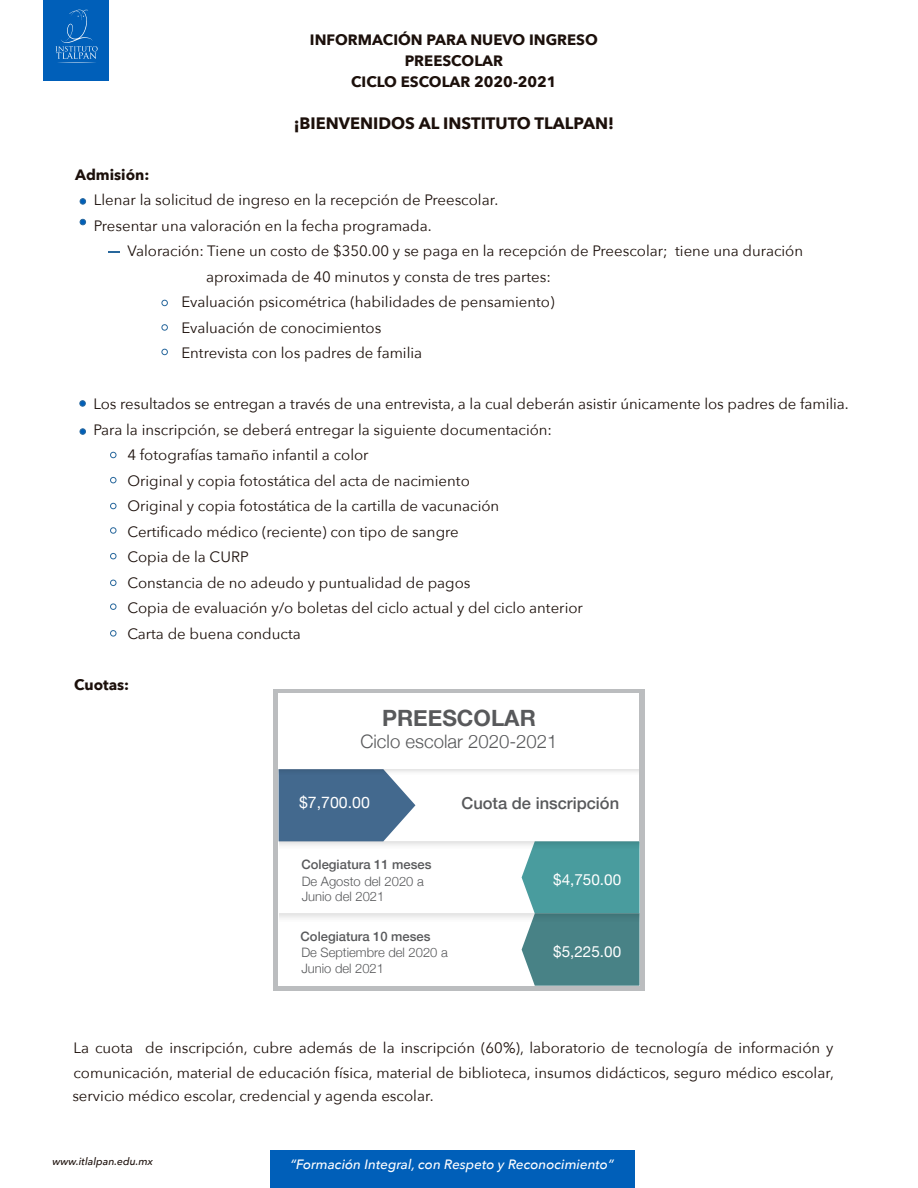
<style>
.page{position:relative;width:918px;height:1188px;background:#fff}
.page>*{position:absolute;margin:0;border:0;box-sizing:border-box;transform-origin:0 0}
.t1{font:700 22.5px "Helvetica Neue";color:#58595b}
.t2{font:300 18.6px "Helvetica Neue";color:#58595b}
.t3{font:700 16.5px "Avenir Next";color:#1c100b}
.t4{font:500 16.5px "Helvetica Neue";color:#58595b}
.t5{font:15.9px "Helvetica Neue";color:#fff}
.t6{font:15.3px "Helvetica Neue";color:#fff}
.t7{font:15px/25.5px "Avenir Next";color:#1c100b}
.t8{font:700 15px/21px "Avenir Next";color:#1c100b;text-align:center}
.t9{font:italic 500 13.5px "Avenir Next";color:#fff}
.t10{font:300 13.05px/15.6px "Helvetica Neue";color:#58595b}
.t11{font:500 13.05px "Helvetica Neue";color:#58595b}
.t12{font:italic 500 10.5px "Avenir Next";color:#1c100b}
</style>
<div class="page">
<div style="left:270px;top:1151px;width:365px;height:37px;background:#005fb9"></div>
<div style="left:80px;top:428px;width:6px;height:7px;border:1px solid #28679c;border-radius:50%"></div>
<svg style="left:110px;top:452px;width:6px;height:6px"></svg>
<svg style="left:110px;top:477px;width:6px;height:6px"></svg>
<svg style="left:110px;top:503px;width:6px;height:6px"></svg>
<div style="left:110px;top:527px;width:6px;height:7px;border:1px solid #28679c;border-radius:50%"></div>
<svg style="left:110px;top:553px;width:6px;height:6px"></svg>
<svg style="left:110px;top:580px;width:6px;height:6px"></svg>
<svg style="left:110px;top:604px;width:6px;height:6px"></svg>
<svg style="left:110px;top:630px;width:6px;height:6px"></svg>
<div style="left:80px;top:198px;width:6px;height:7px;border:1px solid #28679c;border-radius:50%"></div>
<svg style="left:80px;top:219px;width:6px;height:6px"></svg>
<div style="left:79px;top:400px;width:7px;height:7px;border:1px solid #28679c;border-radius:50%"></div>
<svg style="left:162px;top:300px;width:6px;height:6px"></svg>
<div style="left:162px;top:324px;width:6px;height:7px;border:1px solid #28679c;border-radius:50%"></div>
<svg style="left:162px;top:349px;width:6px;height:6px"></svg>
<svg style="left:108px;top:251px;width:11px;height:2px"></svg>
<div style="left:44px;top:0;width:65px;height:80px;background:#005fb9"></div>
<svg style="left:56px;top:10px;width:42px;height:53px"></svg>
<div style="left:273px;top:689px;width:372px;height:301px;background:#bbbdbf"></div>
<div style="left:279px;top:693px;width:360px;height:293px;background:#fff"></div>
<div style="left:279px;top:914px;width:361px;height:8px;background:#f4f4f4"></div>
<div style="left:279px;top:841px;width:361px;height:8px;background:#f2f2f2"></div>
<div style="left:279px;top:769px;width:360px;height:5px;background:#f1f1f1"></div>
<svg style="left:279px;top:769px;width:136px;height:72px"></svg>
<svg style="left:522px;top:841px;width:118px;height:145px"></svg>
<p class="t8" style="left:310px;top:29px;width:289px">INFORMACIÓN PARA NUEVO INGRESO<br>PREESCOLAR<br>CICLO ESCOLAR 2020-2021</p>
<p class="t3" style="left:294px;top:109px;width:322px">¡BIENVENIDOS AL INSTITUTO TLALPAN!</p>
<p class="t8" style="left:75px;top:164px;width:76px">Admisión:</p>
<p class="t7" style="left:94px;top:187px;width:406px">Llenar la solicitud de ingreso en la recepción de Preescolar.<br>Presentar una valoración en la fecha programada.</p>
<p class="t7" style="left:127px;top:238px;width:677px">Valoración: Tiene un costo de $350.00 y se paga en la recepción de Preescolar; tiene una duración</p>
<p class="t7" style="left:206px;top:263px;width:346px">aproximada de 40 minutos y consta de tres partes:</p>
<p class="t7" style="left:181px;top:289px;width:375px">Evaluación psicométrica (habilidades de pensamiento)</p>
<p class="t7" style="left:181px;top:314px;width:201px">Evaluación de conocimientos</p>
<p class="t7" style="left:181px;top:340px;width:242px">Entrevista con los padres de familia</p>
<p class="t7" style="left:93px;top:391px;width:757px">Los resultados se entregan a través de una entrevista, a la cual deberán asistir únicamente los padres de familia.</p>
<p class="t7" style="left:93px;top:416px;width:460px">Para la inscripción, se deberá entregar la siguiente documentación:</p>
<p class="t7" style="left:127px;top:442px;width:243px">4 fotografías tamaño infantil a color</p>
<p class="t7" style="left:127px;top:467px;width:344px">Original y copia fotostática del acta de nacimiento</p>
<p class="t7" style="left:127px;top:493px;width:373px">Original y copia fotostática de la cartilla de vacunación</p>
<p class="t7" style="left:127px;top:518px;width:333px">Certificado médico (reciente) con tipo de sangre</p>
<p class="t7" style="left:127px;top:544px;width:123px">Copia de la CURP</p>
<p class="t7" style="left:127px;top:569px;width:345px">Constancia de no adeudo y puntualidad de pagos</p>
<p class="t7" style="left:127px;top:595px;width:457px">Copia de evaluación y/o boletas del ciclo actual y del ciclo anterior</p>
<p class="t7" style="left:127px;top:620px;width:175px">Carta de buena conducta</p>
<p class="t8" style="left:74px;top:674px;width:56px">Cuotas:</p>
<h1 class="t1" style="left:382px;top:701px;width:155px">PREESCOLAR</h1>
<p class="t2" style="left:360px;top:727px;width:199px">Ciclo escolar 2020-2021</p>
<p class="t5" style="left:299px;top:791px;width:72px">$7,700.00</p>
<p class="t4" style="left:461px;top:790px;width:159px">Cuota de inscripción</p>
<p class="t11" style="left:302px;top:854px;width:131px">Colegiatura 11 meses</p>
<p class="t10" style="left:302px;top:872px;width:124px">De Agosto del 2020 a<br>Junio del 2021</p>
<p class="t6" style="left:553px;top:868px;width:69px">$4,750.00</p>
<p class="t11" style="left:301px;top:926px;width:131px">Colegiatura 10 meses</p>
<p class="t10" style="left:301px;top:944px;width:148px">De Septiembre del 2020 a</p>
<p class="t6" style="left:553px;top:941px;width:69px">$5,225.00</p>
<p class="t10" style="left:301px;top:959px;width:84px">Junio del 2021</p>
<p class="t7" style="left:73px;top:1034px;width:762px">La cuota de inscripción, cubre además de la inscripción (60%), laboratorio de tecnología de información y comunicación, material de educación física, material de biblioteca, insumos didácticos, seguro médico escolar,</p>
<p class="t7" style="left:72px;top:1082px;width:363px">servicio médico escolar, credencial y agenda escolar.</p>
<p class="t12" style="left:53px;top:1152px;width:102px">www.itlalpan.edu.mx</p>
<p class="t9" style="left:291px;top:1153px;width:325px">“Formación Integral, con Respeto y Reconocimiento”</p>
</div>
